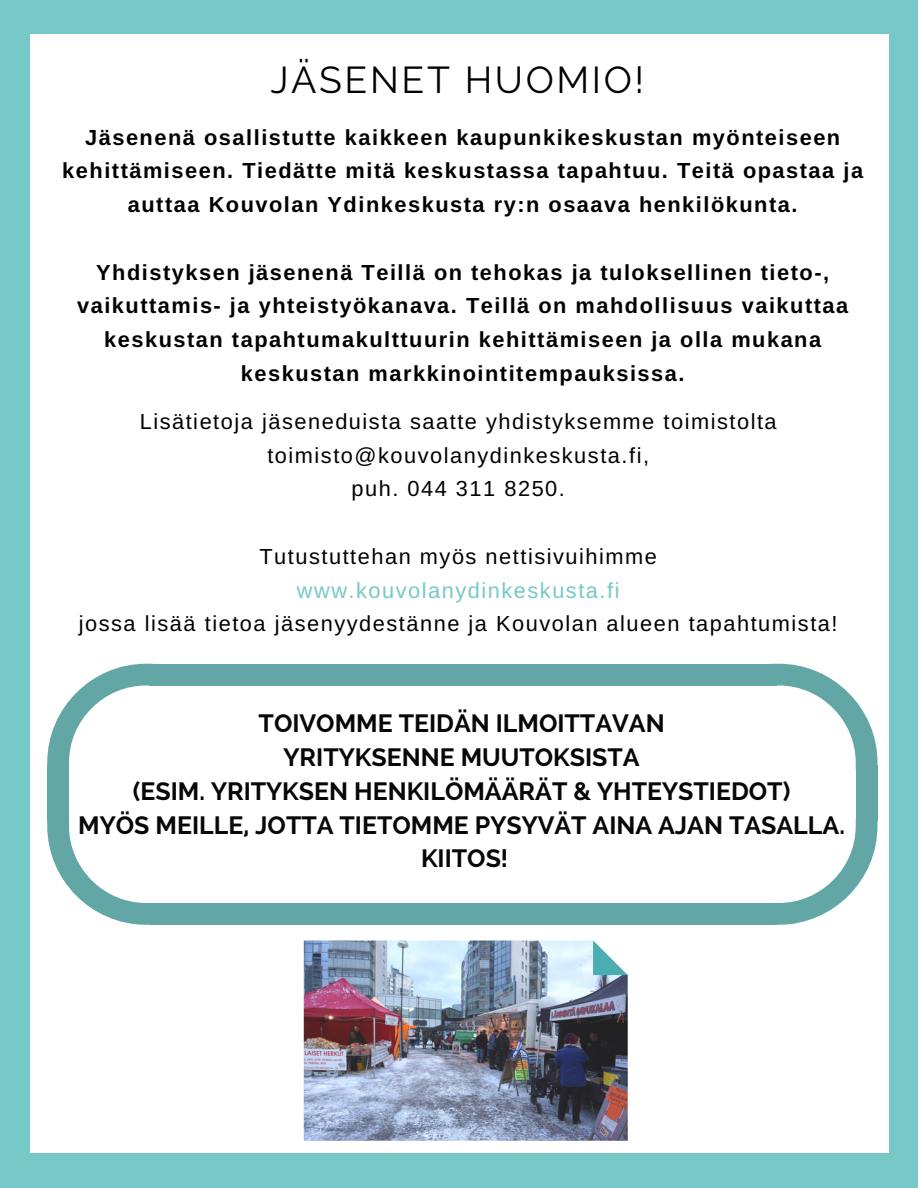
<style>
.page{position:relative;width:918px;height:1188px;background:#76c9c7}
.page>*{position:absolute;margin:0;border:0;box-sizing:border-box;transform-origin:0 0}
.t1{font:37.35px "Raleway";letter-spacing:.07em;color:#000}
.t2{font:700 24.9px/33.8px "Raleway";color:#070707;text-align:center}
.t3{font:700 21.75px/33.8px "Arimo";letter-spacing:.07em;color:#000;text-align:center}
.t4{font:21.75px/33.8px "Arimo";letter-spacing:.07em;color:#000;text-align:center}
.t5{font:21.75px "Arimo";letter-spacing:.07em;color:#76c9c7}
</style>
<div class="page">
<div style="left:30px;top:35px;width:859px;height:1118px;background:#fff"></div>
<svg style="left:47px;top:664px;width:102px;height:101px"></svg>
<svg style="left:777px;top:664px;width:100px;height:106px"></svg>
<div style="left:149px;top:664px;width:628px;height:22px;background:#62a7a6"></div>
<div style="left:47px;top:765px;width:22px;height:55px;background:#62a7a6"></div>
<div style="left:149px;top:903px;width:628px;height:22px;background:#62a7a6"></div>
<svg style="left:47px;top:820px;width:102px;height:105px"></svg>
<div style="left:856px;top:765px;width:21px;height:55px;background:#62a7a6"></div>
<svg style="left:777px;top:819px;width:100px;height:106px"></svg>
<img style="left:304px;top:940px;width:324px;height:201px">
<svg style="left:593px;top:940px;width:35px;height:35px"></svg>
<h1 class="t1" style="left:270px;top:58px;width:375px">JÄSENET HUOMIO!</h1>
<p class="t3" style="left:62px;top:120px;width:802px">Jäsenenä osallistutte kaikkeen kaupunkikeskustan myönteiseen kehittämiseen. Tiedätte mitä keskustassa tapahtuu. Teitä opastaa ja auttaa Kouvolan Ydinkeskusta ry:n osaava henkilökunta.</p>
<p class="t3" style="left:77px;top:255px;width:773px">Yhdistyksen jäsenenä Teillä on tehokas ja tuloksellinen tieto-, vaikuttamis- ja yhteistyökanava. Teillä on mahdollisuus vaikuttaa keskustan tapahtumakulttuurin kehittämiseen ja olla mukana keskustan markkinointitempauksissa.</p>
<p class="t4" style="left:140px;top:404px;width:639px">Lisätietoja jäseneduista saatte yhdistyksemme toimistolta toimisto@kouvolanydinkeskusta.fi,<br>puh. 044 311 8250.</p>
<p class="t4" style="left:260px;top:539px;width:399px">Tutustuttehan myös nettisivuihimme</p>
<p class="t5" style="left:297px;top:578px;width:324px">www.kouvolanydinkeskusta.fi</p>
<p class="t4" style="left:79px;top:607px;width:760px">jossa lisää tietoa jäsenyydestänne ja Kouvolan alueen tapahtumista!</p>
<p class="t2" style="left:78px;top:707px;width:768px">TOIVOMME TEIDÄN ILMOITTAVAN<br>YRITYKSENNE MUUTOKSISTA<br>(ESIM. YRITYKSEN HENKILÖMÄÄRÄT &amp; YHTEYSTIEDOT)<br>MYÖS MEILLE, JOTTA TIETOMME PYSYVÄT AINA AJAN TASALLA.<br>KIITOS!</p>
</div>
